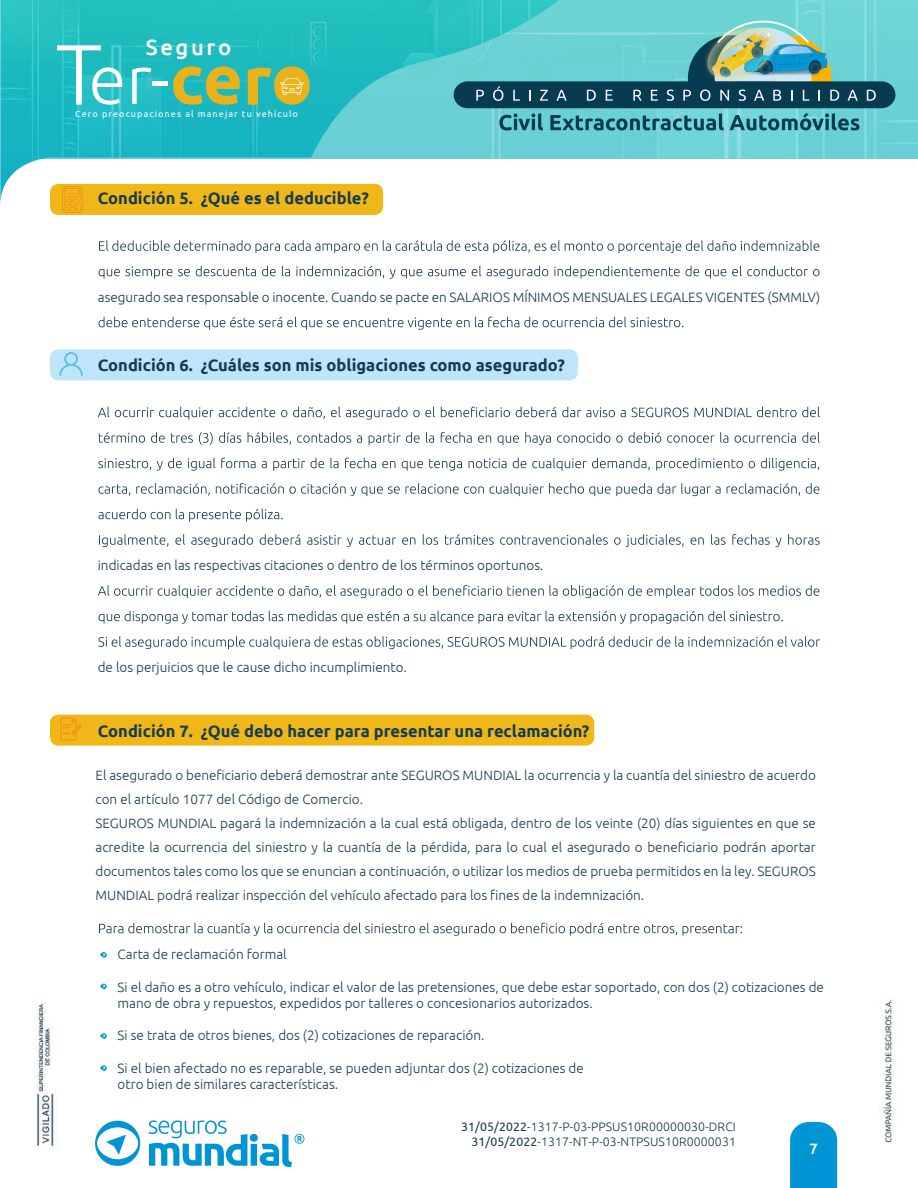
<style>
.page{position:relative;width:918px;height:1188px;background:#fff}
.page>*{position:absolute;margin:0;border:0;box-sizing:border-box;transform-origin:0 0}
.t1{font:500 22.05px "Ubuntu";letter-spacing:.12em;color:#fff}
.t2{font:700 16.5px "Ubuntu";color:#173b4f}
.t3{font:500 15px "Ubuntu";color:#fff}
.t4{font:300 13.5px/24px "Ubuntu";color:#173b4f}
.t5{font:300 12.3px/14.7px "Ubuntu";letter-spacing:.01em;color:#173b4f;text-align:right}
.t6{font:300 12px/14.4px "Ubuntu";color:#173b4f;text-align:center}
.t7{font:9.15px "Ubuntu";letter-spacing:.12em;color:#fff}
.s1{font-weight:400}
</style>
<div class="page">
<img style="left:34px;top:983px;width:862px;height:205px">
<svg style="left:790px;top:1122px;width:47px;height:66px;background:#0c9bd7"></svg>
<svg style="left:95px;top:1121px;width:45px;height:45px"></svg>
<svg style="left:149px;top:1120px;width:155px;height:47px"></svg>
<div style="left:50px;top:715px;width:544px;height:31px;background:#efb818;border-radius:9px"></div>
<svg style="left:60px;top:718px;width:22px;height:23px"></svg>
<div style="left:50px;top:349px;width:528px;height:31px;background:#bfe5fa;border-radius:9px"></div>
<svg style="left:59px;top:352px;width:24px;height:24px"></svg>
<div style="left:50px;top:184px;width:333px;height:31px;background:#efb818;border-radius:9px"></div>
<svg style="left:62px;top:206px;width:21px;height:7px"></svg>
<svg style="left:99px;top:240px;width:720px;height:13px"></svg>
<svg style="left:99px;top:266px;width:720px;height:13px"></svg>
<svg style="left:99px;top:317px;width:584px;height:13px"></svg>
<svg style="left:98px;top:407px;width:722px;height:13px"></svg>
<svg style="left:99px;top:432px;width:721px;height:13px"></svg>
<svg style="left:98px;top:458px;width:721px;height:13px"></svg>
<svg style="left:99px;top:483px;width:720px;height:13px"></svg>
<svg style="left:98px;top:509px;width:185px;height:13px"></svg>
<svg style="left:99px;top:534px;width:721px;height:13px"></svg>
<svg style="left:98px;top:585px;width:721px;height:13px"></svg>
<svg style="left:99px;top:611px;width:684px;height:13px"></svg>
<svg style="left:98px;top:636px;width:722px;height:13px"></svg>
<svg style="left:99px;top:923px;width:643px;height:13px"></svg>
<svg style="left:100px;top:952px;width:7px;height:6px"></svg>
<svg style="left:100px;top:984px;width:7px;height:5px"></svg>
<svg style="left:100px;top:1033px;width:7px;height:6px"></svg>
<svg style="left:100px;top:1065px;width:7px;height:6px"></svg>
<div style="left:559px;top:0;width:359px;height:158px;background:#6cd3d6"></div>
<img style="left:0;top:0;width:559px;height:206px">
<svg style="left:57px;top:45px;width:65px;height:60px"></svg>
<svg style="left:132px;top:68px;width:19px;height:36px"></svg>
<hr style="left:153px;top:82px;width:15px;height:4px;background:#fff">
<svg style="left:173px;top:66px;width:67px;height:39px;background:#8fb462"></svg>
<svg style="left:248px;top:66px;width:62px;height:39px;background:#a1b65d"></svg>
<svg style="left:454px;top:20px;width:441px;height:110px;background:#54a4a9"></svg>
<div style="left:451px;top:1115px;width:302px;height:39px;background:#fff"></div>
<h1 class="t1" style="left:146px;top:33px;width:87px">Seguro</h1>
<p class="t7" style="left:75px;top:109px;width:224px">Cero preocupaciones al manejar tu vehículo</p>
<p class="t2" style="left:98px;top:188px;width:273px">Condición 5. ¿Qué es el deducible?</p>
<p class="t4" style="left:98px;top:285px;width:724px">asegurado sea responsable o inocente. Cuando se pacte en SALARIOS MÍNIMOS MENSUALES LEGALES VIGENTES (SMMLV)</p>
<p class="t2" style="left:98px;top:355px;width:469px">Condición 6. ¿Cuáles son mis obligaciones como asegurado?</p>
<p class="t4" style="left:98px;top:553px;width:447px">indicadas en las respectivas citaciones o dentro de los términos oportunos.</p>
<p class="t4" style="left:98px;top:655px;width:311px">de los perjuicios que le cause dicho incumplimiento.</p>
<p class="t2" style="left:98px;top:721px;width:493px">Condición 7. ¿Qué debo hacer para presentar una reclamación?</p>
<p class="t4" style="left:96px;top:763px;width:722px">El asegurado o beneficiario deberá demostrar ante SEGUROS MUNDIAL la ocurrencia y la cuantía del siniestro de acuerdo con el artículo 1077 del Código de Comercio.<br>SEGUROS MUNDIAL pagará la indemnización a la cual está obligada, dentro de los veinte (20) días siguientes en que se acredite la ocurrencia del siniestro y la cuantía de la pérdida, para lo cual el asegurado o beneficiario podrán aportar documentos tales como los que se enuncian a continuación, o utilizar los medios de prueba permitidos en la ley. SEGUROS MUNDIAL podrá realizar inspección del vehículo afectado para los fines de la indemnización.</p>
<p class="t4" style="left:118px;top:942px;width:171px">Carta de reclamación formal</p>
<p class="t4" style="left:118px;top:978px;width:708px;line-height:16.2px">Si el daño es a otro vehículo, indicar el valor de las pretensiones, que debe estar soportado, con dos (2) cotizaciones de mano de obra y repuestos, expedidos por talleres o concesionarios autorizados.</p>
<p class="t4" style="left:118px;top:1023px;width:368px">Si se trata de otros bienes, dos (2) cotizaciones de reparación.</p>
<p class="t4" style="left:118px;top:1059px;width:468px;line-height:16.2px">Si el bien afectado no es reparable, se pueden adjuntar dos (2) cotizaciones de otro bien de similares características.</p>
<p class="t5" style="left:461px;top:1119px;width:276px"><span class="s1">31/05/2022</span>-1317-P-03-PPSUS10R00000030-DRCI<br><span class="s1">31/05/2022</span>-1317-NT-P-03-NTPSUS10R0000031</p>
<p class="t6" style="left:474px;top:1120px;width:255px">/0 /2022-1317-P-03-PPSUS10R00000030-D00I<br>29/04/2022-1317-NT-P-03-NTPSUS10R0000031</p>
<p class="t3" style="left:809px;top:1139px;width:10px">7</p>
</div>
